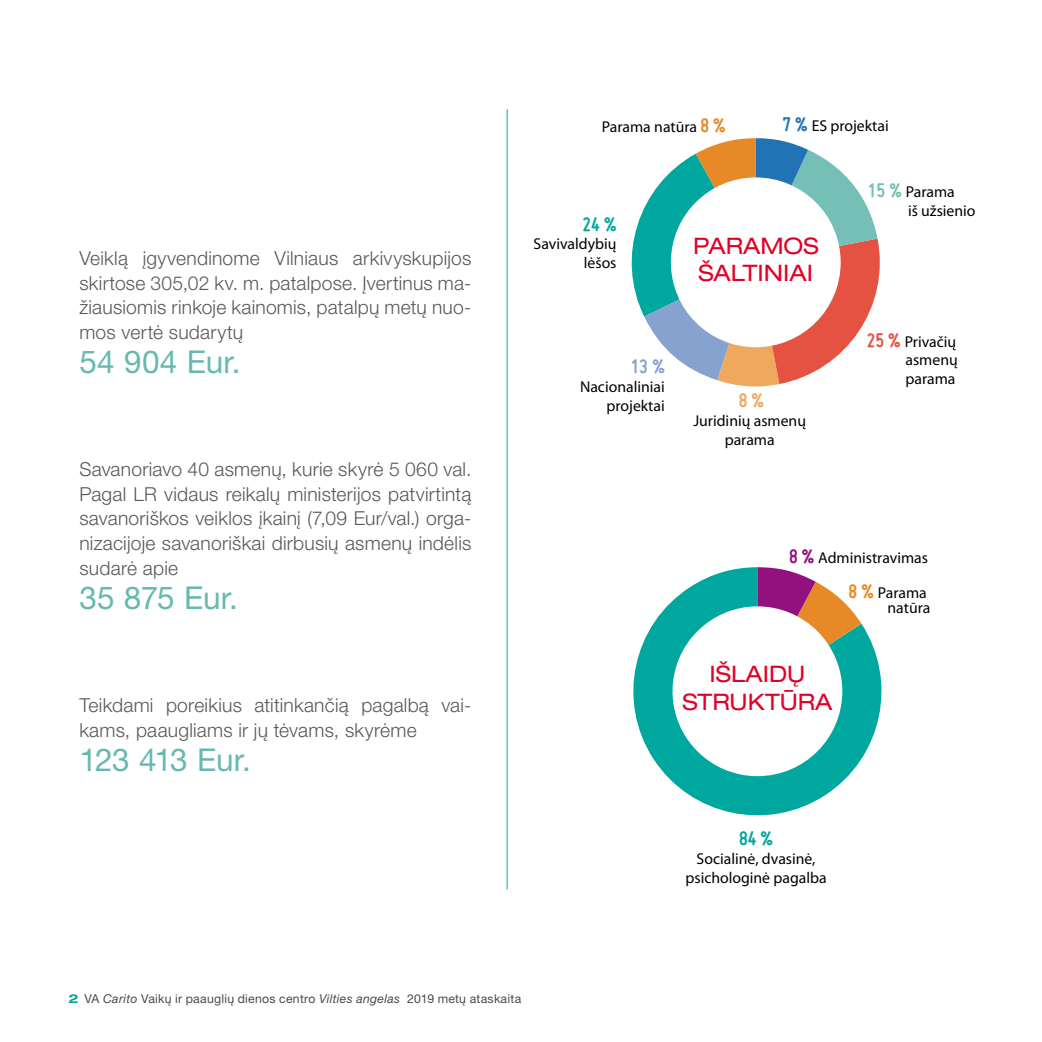
<style>
.page{position:relative;width:1042px;height:1042px;background:#fff}
.page>*{position:absolute;margin:0;border:0;box-sizing:border-box;transform-origin:0 0}
.t1{font:31.5px "Helvetica Neue LT Pro";letter-spacing:-.01em;color:#66b9b1}
.t2{font:31.5px "Helvetica Neue LT Pro";letter-spacing:-.035em;color:#66b9b1}
.t3{font:expanded 22.75px/27.3px "Helvetica Neue LT Pro";color:#e20026}
.t4{font:700 21px "Miso";color:#00a79e}
.t5{font:700 21px "Miso";color:#86a3d0}
.t6{font:700 21px "Miso";color:#efa85e}
.t7{font:300 19.25px/24.5px "Helvetica Neue LT Pro";letter-spacing:.01em;color:#58585a;text-align:justify}
.t8{font:15.75px/18.9px "Myriad Pro";color:#000;text-align:right}
.t9{font:12.25px "Helvetica Neue LT Pro";letter-spacing:.02em;color:#4b4b4d}
.s1{font-family:"Miso";font-weight:700;font-size:21px;color:#e88927}
.s2{font-family:"Miso";font-weight:700;font-size:21px;color:#2074b6}
.s3{font-family:"Miso";font-weight:700;font-size:21px;color:#76bfb7}
.s4{font-family:"Miso";font-weight:700;font-size:21px;color:#e65242}
.s5{font-family:"Miso";font-weight:700;font-size:21px;color:#93117e}
.s6{font-weight:700;font-stretch:expanded;color:#08a89e}
.s7{font-style:italic}
</style>
<div class="page">
<svg style="left:631px;top:138px;width:249px;height:249px"></svg>
<div style="left:671px;top:177px;width:169px;height:170px;background:#fff;border-radius:50%"></div>
<svg style="left:633px;top:567px;width:249px;height:249px;fill:#00a79e"></svg>
<svg style="left:757px;top:567px;width:104px;height:124px"></svg>
<div style="left:672px;top:606px;width:170px;height:170px;background:#fff;border-radius:50%"></div>
<hr style="left:507px;top:109px;width:1px;height:780px;background:#08a89e">
<p class="t7" style="left:79px;top:246px;width:393px">Veiklą įgyvendinome Vilniaus arkivyskupijos skirtose 305,02 kv. m. patalpose. Įvertinus ma&shy;žiausiomis rinkoje kainomis, patalpų metų nuo&shy;mos vertė sudarytų</p>
<h1 class="t1" style="left:79px;top:343px;width:163px">54 904 Eur.</h1>
<p class="t7" style="left:79px;top:457px;width:393px">Savanoriavo 40 asmenų, kurie skyrė 5 060 val.<br>Pagal LR vidaus reikalų ministerijos patvirtintą savanoriškos veiklos įkainį (7,09 Eur/val.) orga&shy;nizacijoje savanoriškai dirbusių asmenų indėlis sudarė apie</p>
<h1 class="t1" style="left:79px;top:579px;width:160px">35 875 Eur.</h1>
<p class="t7" style="left:79px;top:693px;width:393px">Teikdami poreikius atitinkančią pagalbą vai&shy;kams, paaugliams ir jų tėvams, skyrėme</p>
<h1 class="t2" style="left:79px;top:741px;width:173px">123 413 Eur.</h1>
<p class="t8" style="left:602px;top:117px;width:125px">Parama natūra <span class="s1">8 %</span></p>
<p class="t8" style="left:782px;top:116px;width:108px"><span class="s2">7 %</span> ES projektai</p>
<p class="t4" style="left:582px;top:212px;width:35px">24 %</p>
<p class="t8" style="left:533px;top:234px;width:84px">Savivaldybių lėšos</p>
<p class="t3" style="left:693px;top:232px;width:127px">PARAMOS<br>ŠALTINIAI</p>
<p class="t5" style="left:631px;top:354px;width:35px">13 %</p>
<p class="t8" style="left:580px;top:377px;width:86px">Nacionaliniai projektai</p>
<p class="t6" style="left:739px;top:389px;width:27px">8 %</p>
<p class="t8" style="left:693px;top:411px;width:114px;text-align:center">Juridinių asmenų parama</p>
<p class="t8" style="left:908px;top:183px;width:69px;line-height:18.2px;text-align:left;text-indent:-40px"><span class="s3">15 %</span> Parama<br>iš užsienio</p>
<p class="t8" style="left:905px;top:332px;width:54px;text-align:justify;text-indent:-39px"><span class="s4">25 %</span> Privačių asmenų parama</p>
<p class="t8" style="left:789px;top:547px;width:141px"><span class="s5">8 %</span> Administravimas</p>
<p class="t8" style="left:848px;top:584px;width:83px;line-height:15.4px"><span class="s1">8 %</span> Parama natūra</p>
<p class="t3" style="left:682px;top:660px;width:151px;text-align:center">IŠLAIDŲ<br>STRUKTŪRA</p>
<p class="t4" style="left:739px;top:826px;width:35px">84 %</p>
<p class="t8" style="left:685px;top:849px;width:143px;text-align:center">Socialinė, dvasinė, psichologinė pagalba</p>
<p class="t9" style="left:69px;top:991px;width:454px"><span class="s6">2</span> VA <span class="s7">Carito</span> Vaikų ir paauglių dienos centro <span class="s7">Vilties angelas</span> 2019 metų ataskaita</p>
</div>
